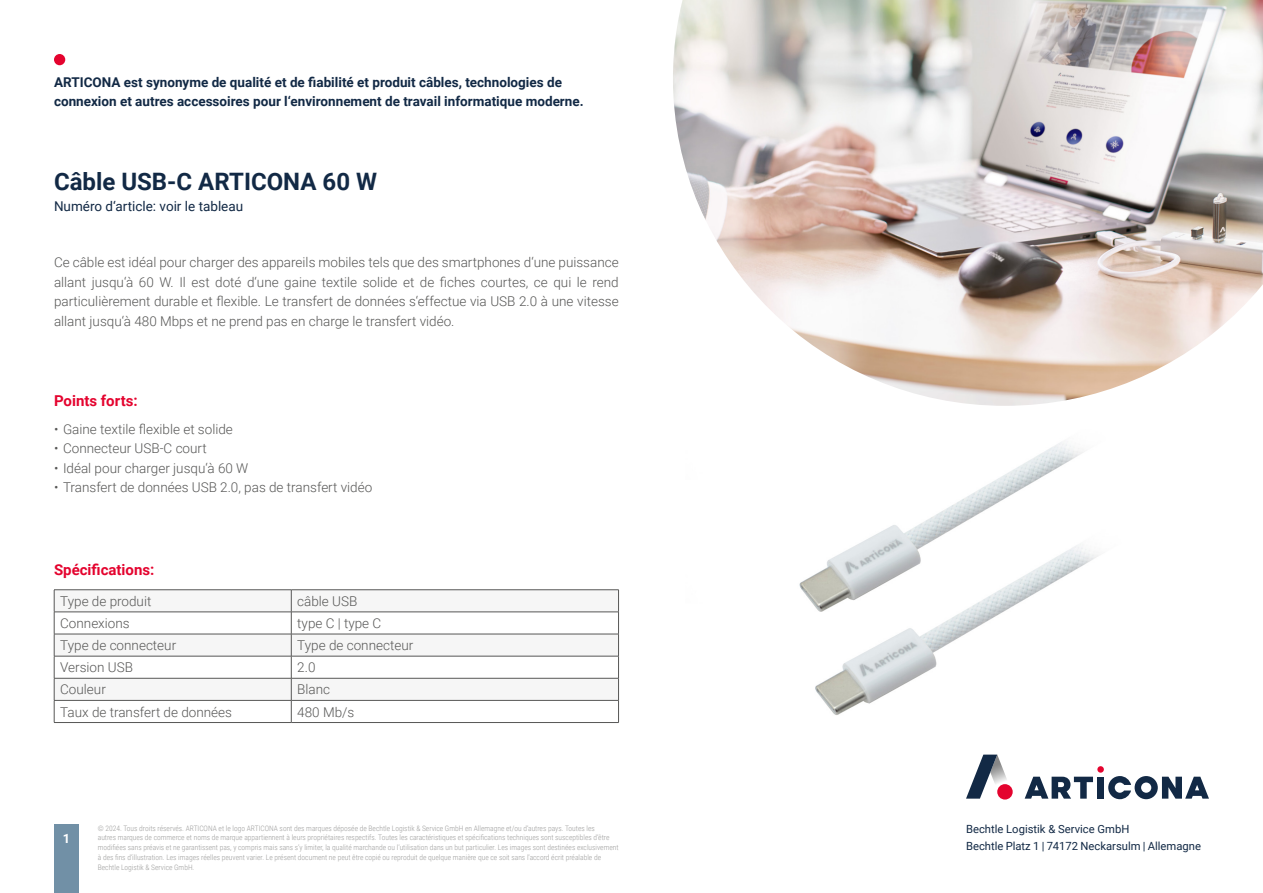
<style>
.page{position:relative;width:1263px;height:893px;background:#fff}
.page>*{position:absolute;margin:0;border:0;box-sizing:border-box;transform-origin:0 0}
.t1{font:700 24px "Roboto";color:#122945}
.t2{font:700 15px "Roboto";color:#e4032e}
.t3{font:300 13.5px/19.5px "Roboto";color:#575756;text-align:justify}
.t4{font:700 13.5px/19.5px "Roboto";color:#122945}
.t5{font:13.5px "Roboto";color:#122945}
.t6{font:700 12.75px "Roboto";color:#fff}
.t7{font:11.25px/16.5px "Roboto";color:#122945}
.t8{font:300 7.5px/9.8px "Roboto Condensed";color:#9d9d9c}
</style>
<div class="page">
<div style="left:54px;top:54px;width:11px;height:11px;background:#e4032e;border-radius:50%"></div>
<div style="left:1097px;top:766px;width:7px;height:7px;background:#e4032e;border-radius:50%"></div>
<svg style="left:1025px;top:777px;width:68px;height:22px"></svg>
<div style="left:1097px;top:777px;width:7px;height:22px;background:#122945"></div>
<svg style="left:1108px;top:776px;width:101px;height:23px"></svg>
<svg style="left:966px;top:755px;width:47px;height:44px"></svg>
<div style="left:997px;top:784px;width:16px;height:15px;background:#e4032e;border-radius:50%"></div>
<img style="left:673px;top:0;width:590px;height:406px">
<div style="left:54px;top:825px;width:25px;height:68px;background:#7190a6"></div>
<hr style="left:54px;top:589px;width:237px;height:1px;background:#575756">
<hr style="left:291px;top:589px;width:328px;height:1px;background:#575756">
<svg style="left:54px;top:590px;width:565px;height:132px"></svg>
<hr style="left:54px;top:722px;width:237px;height:1px;background:#575756">
<hr style="left:291px;top:722px;width:328px;height:1px;background:#575756">
<img style="left:799px;top:442px;width:300px;height:273px">
<h3 class="t4" style="left:54px;top:72px;width:531px">ARTICONA est synonyme de qualité et de fiabilité et produit câbles, technologies de connexion et autres accessoires pour l‘environnement de travail informatique moderne.</h3>
<h1 class="t1" style="left:54px;top:165px;width:325px">Câble USB-C ARTICONA 60 W</h1>
<h3 class="t5" style="left:54px;top:197px;width:191px">Numéro d‘article: voir le tableau</h3>
<p class="t3" style="left:54px;top:252px;width:566px">Ce câble est idéal pour charger des appareils mobiles tels que des smartphones d‘une puissance allant jusqu‘à 60 W. Il est doté d‘une gaine textile solide et de fiches courtes, ce qui le rend particulièrement durable et flexible. Le transfert de données s‘effectue via USB 2.0 à une vitesse allant jusqu‘à 480 Mbps et ne prend pas en charge le transfert vidéo.</p>
<h2 class="t2" style="left:54px;top:390px;width:85px">Points forts:</h2>
<h3 class="t3" style="left:54px;top:419px;width:180px">• Gaine textile flexible et solide</h3>
<h3 class="t3" style="left:54px;top:438px;width:154px">• Connecteur USB-C court</h3>
<h3 class="t3" style="left:54px;top:458px;width:196px">• Idéal pour charger jusqu‘à 60 W</h3>
<h3 class="t3" style="left:54px;top:477px;width:320px">• Transfert de données USB 2.0, pas de transfert vidéo</h3>
<h2 class="t2" style="left:54px;top:559px;width:102px">Spécifications:</h2>
<h3 class="t3" style="left:60px;top:591px;width:93px">Type de produit</h3>
<h3 class="t3" style="left:297px;top:591px;width:62px">câble USB</h3>
<h3 class="t3" style="left:60px;top:613px;width:71px">Connexions</h3>
<h3 class="t3" style="left:297px;top:613px;width:86px">type C | type C</h3>
<h3 class="t3" style="left:60px;top:635px;width:118px">Type de connecteur</h3>
<h3 class="t3" style="left:297px;top:635px;width:118px">Type de connecteur</h3>
<h3 class="t3" style="left:60px;top:657px;width:74px">Version USB</h3>
<h3 class="t3" style="left:297px;top:657px;width:20px">2.0</h3>
<h3 class="t3" style="left:60px;top:679px;width:47px">Couleur</h3>
<h3 class="t3" style="left:297px;top:679px;width:34px">Blanc</h3>
<h3 class="t3" style="left:60px;top:701px;width:173px">Taux de transfert de données</h3>
<h3 class="t3" style="left:297px;top:701px;width:59px">480 Mb/s</h3>
<h3 class="t6" style="left:63px;top:829px;width:9px">1</h3>
<p class="t8" style="left:98px;top:823px;width:522px">© 2024. Tous droits réservés. ARTICONA et le logo ARTICONA sont des marques déposée de Bechtle Logistik &amp; Service GmbH en Allemagne et/ou d’autres pays. Toutes les<br>autres marques de commerce et noms de marque appartiennent à leurs propriétaires respectifs. Toutes les caractéristiques et spécifications techniques sont susceptibles d‘être modifiées sans préavis et ne garantissent pas, y compris mais sans s‘y limiter, la qualité marchande ou l‘utilisation dans un but particulier. Les images sont destinées exclusivement à des fins d‘illustration. Les images réelles peuvent varier. Le présent document ne peut être copié ou reproduit de quelque manière que ce soit sans l‘accord écrit préalable de Bechtle Logistik &amp; Service GmbH.</p>
<h3 class="t7" style="left:966px;top:821px;width:236px">Bechtle Logistik &amp; Service GmbH<br>Bechtle Platz 1 | 74172 Neckarsulm | Allemagne</h3>
</div>
